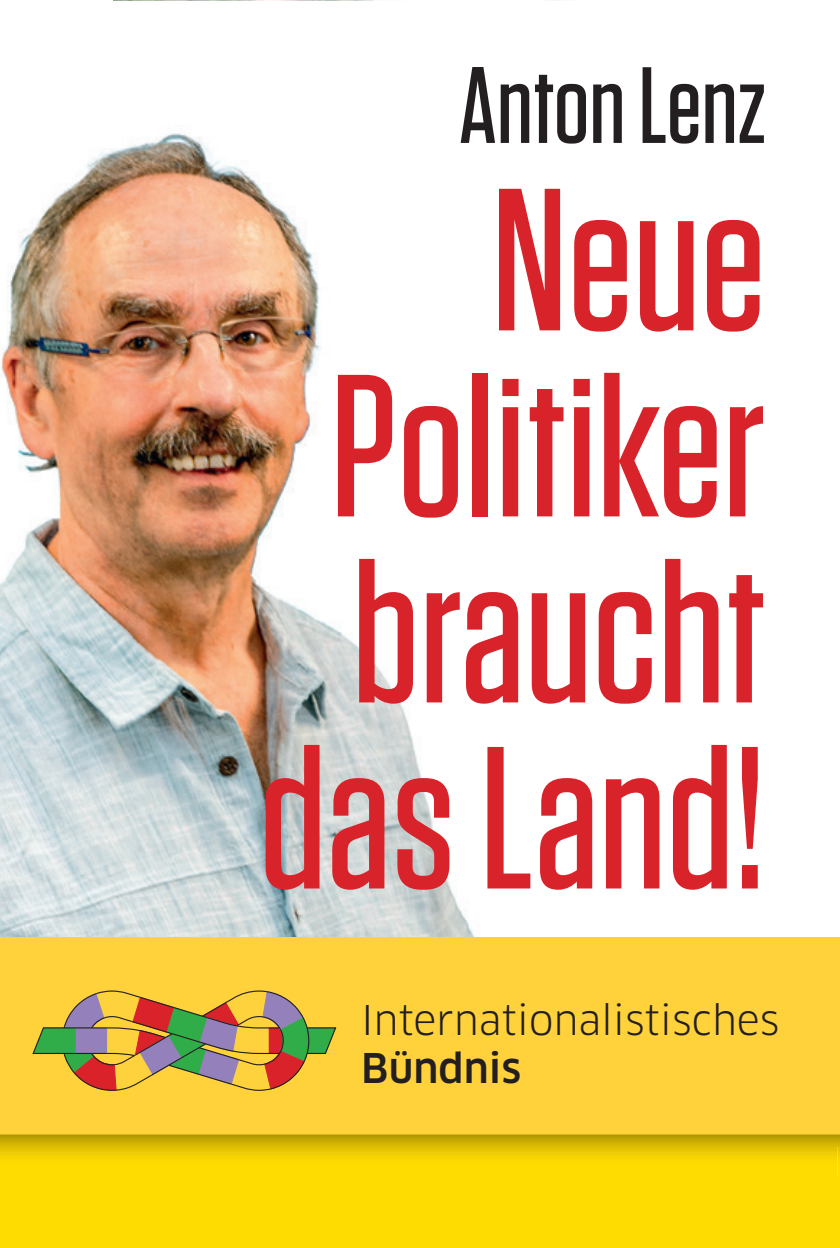
<style>
.page{position:relative;width:840px;height:1248px;background:#fff}
.page>*{position:absolute;margin:0;border:0;box-sizing:border-box;transform-origin:0 0}
.t1{font:500 202.2px/186px "Tungsten";color:#d9232a;text-align:right}
.t2{font:500 108px "Tungsten";color:#231f20}
.t3{font:40px "Clan Pro";color:#231f20}
.t4{font:500 40px "Clan Pro";color:#231f20}
</style>
<div class="page">
<img style="left:0;top:133px;width:475px;height:804px">
<div style="left:0;top:937px;width:839px;height:95px;background:#ffd23c"></div>
<div style="left:0;top:1032px;width:839px;height:119px;background:#ffd23c"></div>
<svg style="left:32px;top:990px;width:305px;height:101px"></svg>
<img style="left:113px;top:0;width:443px;height:1px">
<hr style="left:839px;top:1157px;width:1px;height:36px;background:#231f20">
<img style="left:0;top:1134px;width:839px;height:113px">
<img style="left:837px;top:1146px;width:2px;height:30px">
<p class="t2" style="left:458px;top:49px;width:308px">Anton Lenz</p>
<p class="t1" style="left:259px;top:170px;width:508px">Neue<br>Politiker braucht das Land!</p>
<p class="t3" style="left:361px;top:996px;width:419px">internationalistisches</p>
<p class="t4" style="left:361px;top:1044px;width:161px">Bündnis</p>
</div>
